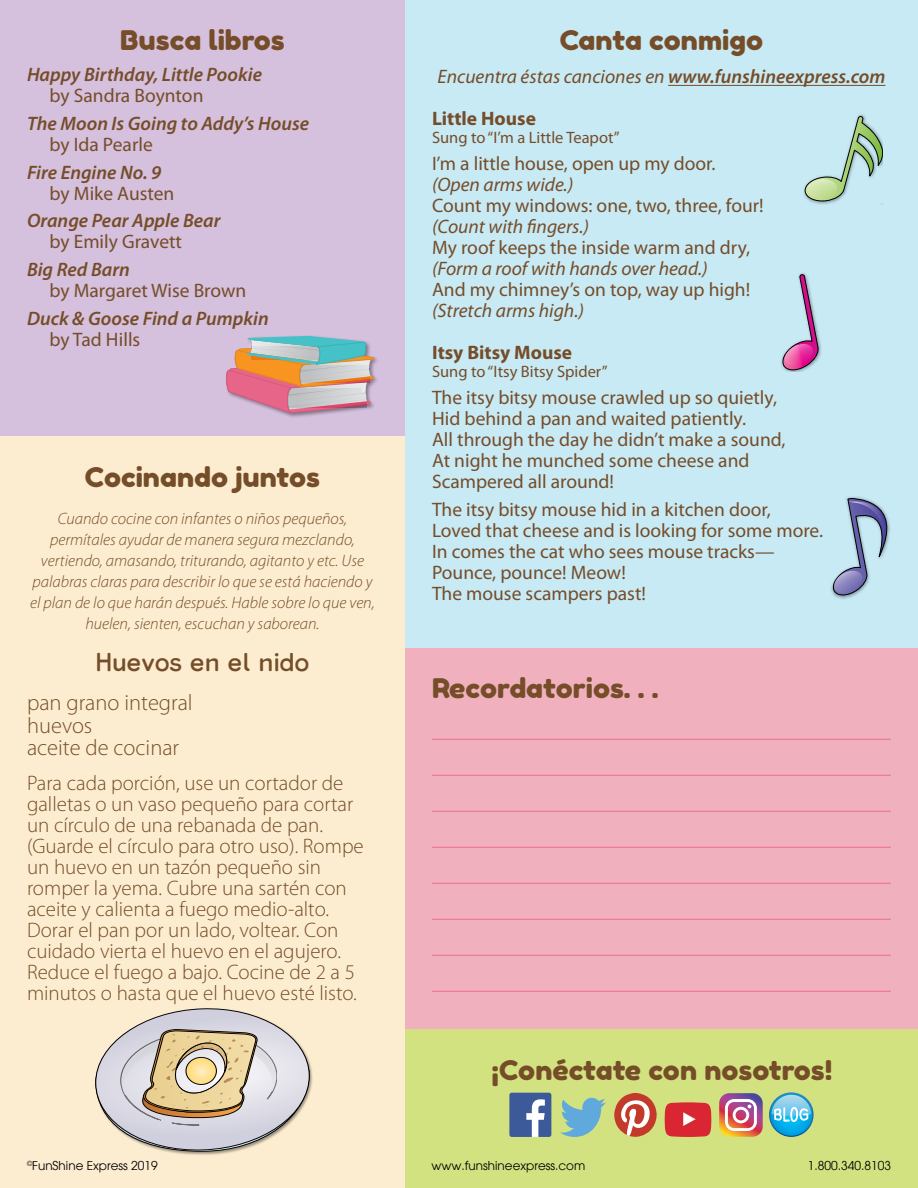
<style>
.page{position:relative;width:918px;height:1188px;background:#fff}
.page>*{position:absolute;margin:0;border:0;box-sizing:border-box;transform-origin:0 0}
.t1{font:27px "Fredoka One";color:#754d29;scale:1.05 1}
.t2{font:24px "Kingthings Clarity";color:#754d29;scale:1.05 1}
.t3{font:300 22.5px/22.5px "Myriad Pro";color:#754d29}
.t4{font:300 21px/21px "Myriad Pro";color:#754d29}
.t5{font:19.5px/21px "Myriad Pro";color:#754d29}
.t6{font:italic 19.5px/41.2px "Myriad Pro";color:#754d29}
.t7{font:italic 600 19.5px "Myriad Pro";color:#754d29}
.t8{font:700 19.5px "Myriad Pro";color:#754d29}
.t9{font:italic 300 16.5px/21px "Myriad Pro";color:#754d29;text-align:center}
.t10{font:16.5px "Myriad Pro";color:#754d29}
.t11{font:12px "Avant Garde";color:#000}
.s1{font-weight:600}
.s2{font-weight:700;font-style:normal}
</style>
<div class="page">
<div style="left:405px;top:0;width:513px;height:648px;background:#c8eaf5"></div>
<hr style="left:668px;top:85px;width:217px;height:1px;background:#754d29">
<div style="left:0;top:0;width:405px;height:436px;background:#d5c0dd"></div>
<div style="left:225px;top:335px;width:155px;height:84px;background:#000;opacity:.4"></div>
<svg style="left:226px;top:336px;width:148px;height:77px"></svg>
<div style="left:0;top:436px;width:405px;height:752px;background:#fdedd0"></div>
<div style="left:405px;top:648px;width:513px;height:381px;background:#f1b0bd"></div>
<hr style="left:432px;top:739px;width:459px;height:1px;background:#eb7694">
<hr style="left:432px;top:775px;width:459px;height:1px;background:#eb7694">
<hr style="left:432px;top:811px;width:459px;height:1px;background:#eb7694">
<hr style="left:432px;top:847px;width:459px;height:1px;background:#eb7694">
<hr style="left:432px;top:883px;width:459px;height:1px;background:#eb7694">
<hr style="left:432px;top:919px;width:459px;height:1px;background:#eb7694">
<hr style="left:432px;top:955px;width:459px;height:1px;background:#eb7694">
<hr style="left:432px;top:991px;width:459px;height:1px;background:#eb7694">
<div style="left:406px;top:1029px;width:512px;height:159px;background:#d3e280"></div>
<svg style="left:719px;top:1093px;width:44px;height:44px;background:#ca858c"></svg>
<svg style="left:560px;top:1098px;width:46px;height:39px"></svg>
<svg style="left:614px;top:1093px;width:43px;height:44px"></svg>
<div style="left:509px;top:1093px;width:42px;height:44px;background:#3c5a99;border-radius:2px"></div>
<svg style="left:526px;top:1099px;width:19px;height:38px"></svg>
<svg style="left:665px;top:1102px;width:46px;height:35px;background:#da3c40"></svg>
<svg style="left:769px;top:1092px;width:45px;height:45px"></svg>
<svg style="left:770px;top:1094px;width:42px;height:42px"></svg>
<svg style="left:771px;top:1095px;width:40px;height:28px"></svg>
<svg style="left:804px;top:115px;width:78px;height:90px"></svg>
<img style="left:800px;top:273px;width:21px;height:85px">
<svg style="left:781px;top:274px;width:38px;height:98px"></svg>
<svg style="left:831px;top:497px;width:59px;height:101px"></svg>
<div style="left:95px;top:1008px;width:219px;height:147px;background:#000;opacity:.4"></div>
<svg style="left:95px;top:1008px;width:215px;height:144px"></svg>
<h1 class="t1" style="left:120px;top:24px;width:158px">Busca libros</h1>
<p class="t7" style="left:27px;top:62px;width:237px">Happy Birthday, Little Pookie</p>
<p class="t5" style="left:50px;top:85px;width:155px">by Sandra Boynton</p>
<p class="t7" style="left:27px;top:111px;width:284px">The Moon Is Going to Addy’s House</p>
<p class="t5" style="left:50px;top:133px;width:105px">by Ida Pearle</p>
<p class="t7" style="left:27px;top:160px;width:136px">Fire Engine No. 9</p>
<p class="t5" style="left:50px;top:182px;width:126px">by Mike Austen</p>
<p class="t7" style="left:27px;top:208px;width:195px">Orange Pear Apple Bear</p>
<p class="t5" style="left:50px;top:231px;width:134px">by Emily Gravett</p>
<p class="t7" style="left:27px;top:257px;width:104px">Big Red Barn</p>
<p class="t5" style="left:50px;top:280px;width:198px">by Margaret Wise Brown</p>
<p class="t7" style="left:27px;top:306px;width:243px">Duck &amp; Goose Find a Pumpkin</p>
<p class="t5" style="left:50px;top:328px;width:92px">by Tad Hills</p>
<h1 class="t1" style="left:85px;top:460px;width:226px">Cocinando juntos</h1>
<p class="t9" style="left:30px;top:508px;width:346px">Cuando cocine con infantes o niños pequeños, permítales ayudar de manera segura mezclando, vertiendo, amasando, triturando, agitanto y etc. Use palabras claras para describir lo que se está haciendo y el plan de lo que harán después. Hable sobre lo que ven, huelen, sienten, escuchan y saborean.</p>
<p class="t2" style="left:96px;top:646px;width:205px">Huevos en el nido</p>
<p class="t3" style="left:27px;top:691px;width:167px">pan grano integral huevos<br>aceite de cocinar</p>
<p class="t4" style="left:27px;top:772px;width:338px">Para cada porción, use un cortador de galletas o un vaso pequeño para cortar un círculo de una rebanada de pan. (Guarde el círculo para otro uso). Rompe un huevo en un tazón pequeño sin romper la yema. Cubre una sartén con aceite y calienta a fuego medio-alto.<br>Dorar el pan por un lado, voltear. Con cuidado vierta el huevo en el agujero.<br>Reduce el fuego a bajo. Cocine de 2 a 5 minutos o hasta que el huevo esté listo.</p>
<h1 class="t1" style="left:560px;top:24px;width:195px">Canta conmigo</h1>
<p class="t6" style="left:432px;top:56px;width:455px">Encuentra éstas canciones en <span class="s1">www.funshineexpress.com<br></span><span class="s2">Little House</span></p>
<p class="t10" style="left:432px;top:127px;width:189px">Sung to “I’m a Little Teapot”</p>
<p class="t5" style="left:432px;top:153px;width:285px">I’m a little house, open up my door.</p>
<p class="t6" style="left:432px;top:164px;width:143px">(Open arms wide.)</p>
<p class="t5" style="left:432px;top:195px;width:333px">Count my windows: one, two, three, four!</p>
<p class="t6" style="left:432px;top:206px;width:159px">(Count with fingers.)</p>
<p class="t5" style="left:432px;top:237px;width:320px">My roof keeps the inside warm and dry,</p>
<p class="t6" style="left:432px;top:248px;width:277px">(Form a roof with hands over head.)</p>
<p class="t5" style="left:432px;top:279px;width:320px">And my chimney’s on top, way up high!</p>
<p class="t6" style="left:432px;top:290px;width:154px">(Stretch arms high.)</p>
<p class="t8" style="left:432px;top:339px;width:142px">Itsy Bitsy Mouse</p>
<p class="t10" style="left:432px;top:361px;width:177px">Sung to “Itsy Bitsy Spider”</p>
<p class="t5" style="left:432px;top:387px;width:355px">The itsy bitsy mouse crawled up so quietly, Hid behind a pan and waited patiently.<br>All through the day he didn’t make a sound, At night he munched some cheese and Scampered all around!</p>
<p class="t5" style="left:432px;top:499px;width:393px">The itsy bitsy mouse hid in a kitchen door, Loved that cheese and is looking for some more.<br>In comes the cat who sees mouse tracks— Pounce, pounce! Meow!<br>The mouse scampers past!</p>
<h1 class="t1" style="left:432px;top:672px;width:217px">Recordatorios. . .</h1>
<h1 class="t1" style="left:491px;top:1053px;width:326px">¡Conéctate con nosotros!</h1>
<p class="t11" style="left:27px;top:1158px;width:132px"><sup>©</sup>FunShine Express 2019</p>
<p class="t11" style="left:432px;top:1158px;width:155px">www.funshineexpress.com</p>
<p class="t11" style="left:808px;top:1158px;width:85px">1.800.340.8103</p>
</div>
